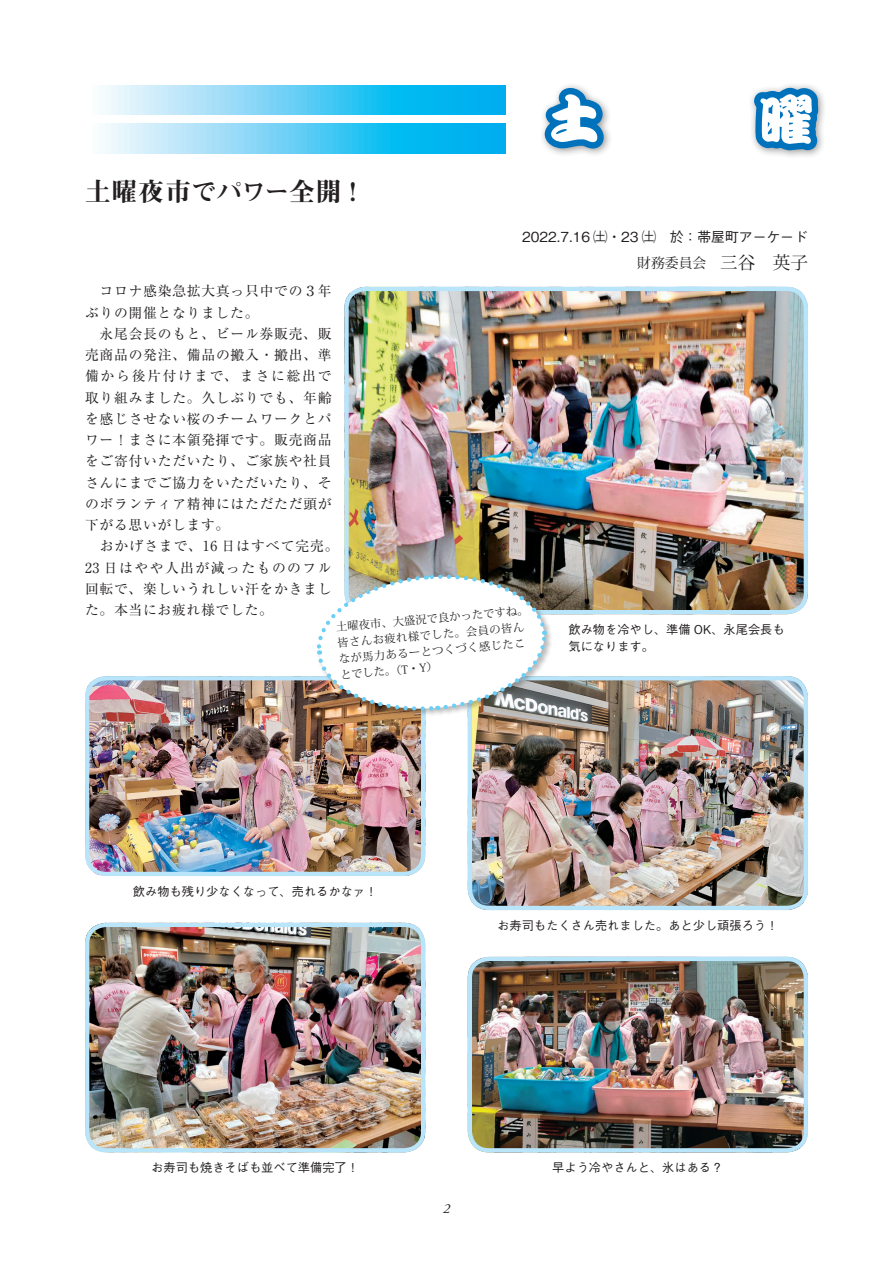
<style>
.page{position:relative;width:893px;height:1263px;background:#fff}
.page>*{position:absolute;margin:0;border:0;box-sizing:border-box;transform-origin:0 0}
.t1{font:900 53.1px "Kanteiryu Std";color:#fff}
.t2{font:25.5px "Midashi Min Pro MA31";letter-spacing:.01em;color:#231f20}
.t3{font:13.8px/21.3px "Ryumin Pro";letter-spacing:.055em;color:#231f20}
.t4{font:500 13.8px "Gothic BBB Pro";color:#231f20}
.t5{font:13.8px "Koz Min Pro";color:#231f20}
.t6{font:italic 13.8px "Adobe Garamond Pro";color:#231f20}
.t7{font:500 12.15px/17px "Gothic BBB Pro";color:#231f20}
.t8{font:11.1px/15.9px "Koz Min Pro";color:#231f20}
.s1{font-size:17.55px}
</style>
<div class="page">
<svg style="left:105px;top:123px;width:401px;height:30px;background:#60cef5"></svg>
<svg style="left:105px;top:85px;width:401px;height:30px;background:#60cef5"></svg>
<svg style="left:542px;top:85px;width:68px;height:70px"></svg>
<svg style="left:748px;top:85px;width:76px;height:1068px"></svg>
<img style="left:90px;top:681px;width:335px;height:195px">
<div style="left:85px;top:676px;width:340px;height:200px;border:4px solid #b9e5fa;border-radius:19px"></div>
<img style="left:468px;top:676px;width:340px;height:234px">
<div style="left:468px;top:676px;width:340px;height:234px;border:4px solid #b9e5fa;border-radius:19px"></div>
<img style="left:85px;top:923px;width:340px;height:229px">
<div style="left:85px;top:923px;width:340px;height:229px;border:4px solid #b9e5fa;border-radius:19px"></div>
<img style="left:349px;top:287px;width:459px;height:327px">
<div style="left:344px;top:287px;width:464px;height:327px;border:4px solid #b9e5fa;border-radius:19px"></div>
<img style="left:468px;top:957px;width:340px;height:195px">
<div style="left:468px;top:957px;width:340px;height:195px;border:4px solid #b9e5fa;border-radius:19px"></div>
<div style="left:316px;top:573px;width:237px;height:145px;background:#231f20;opacity:.3"></div>
<svg style="left:315px;top:572px;width:233px;height:141px"></svg>
<h2 class="t2" style="left:85px;top:172px;width:282px">土曜夜市でパワー全開！</h2>
<h1 class="t1" style="left:547px;top:80px;width:55px">土</h1>
<h1 class="t1" style="left:760px;top:80px;width:55px">曜</h1>
<p class="t4" style="left:522px;top:225px;width:287px">2022.7.16 ㈯・23 ㈯　於：帯屋町アーケード</p>
<p class="t5" style="left:637px;top:253px;width:172px">財務委員会　<span class="s1">三谷　英子</span></p>
<p class="t3" style="left:85px;top:280px;width:255px">　コロナ感染急拡大真っ只中での３年ぶりの開催となりました。<br>　永尾会長のもと、ビール券販売、販売商品の発注、備品の搬入・搬出、準備から後片付けまで、まさに総出で取り組みました。久しぶりでも、年齢を感じさせない桜のチームワークとパワー！まさに本領発揮です。販売商品をご寄付いただいたり、ご家族や社員さんにまでご協力をいただいたり、そのボランティア精神にはただただ頭が下がる思いがします。<br>　おかげさまで、16 日はすべて完売。<br>23 日はやや人出が減ったもののフル回転で、楽しいうれしい汗をかきました。本当にお疲れ様でした。</p>
<p class="t8" style="left:335px;top:619px;width:194px;rotate:-5deg">土曜夜市、大盛況で良かったですね。皆さんお疲れ様でした。会員の皆んなが馬力あるーとつくづく感じたことでした。（T・Y）</p>
<p class="t7" style="left:568px;top:619px;width:218px">飲み物を冷やし、準備 OK、永尾会長も気になります。</p>
<p class="t7" style="left:133px;top:881px;width:246px">飲み物も残り少なくなって、売れるかなァ！</p>
<p class="t7" style="left:497px;top:915px;width:283px">お寿司もたくさん売れました。あと少し頑張ろう！</p>
<p class="t7" style="left:151px;top:1158px;width:209px">お寿司も焼きそばも並べて準備完了！</p>
<p class="t7" style="left:552px;top:1158px;width:173px">早よう冷やさんと、氷はある？</p>
<p class="t6" style="left:443px;top:1200px;width:8px">2</p>
</div>
